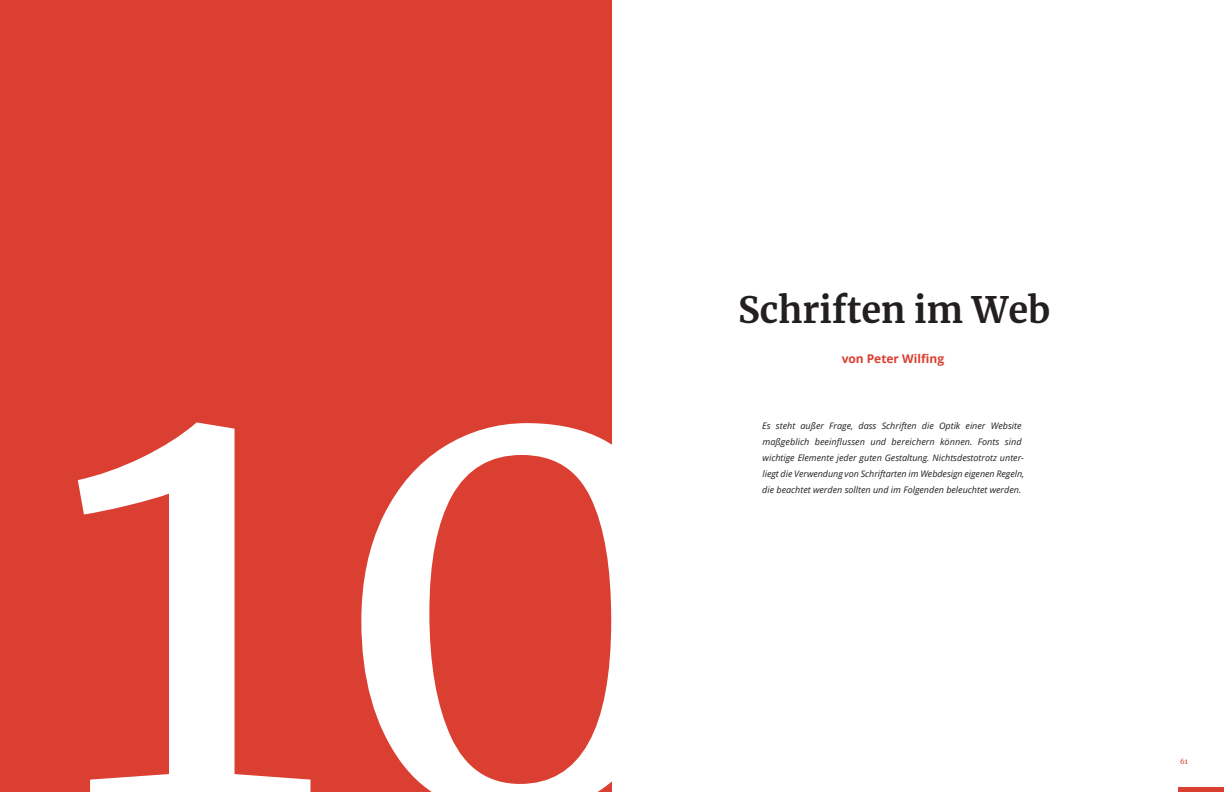
<style>
.page{position:relative;width:1224px;height:792px;background:#fff}
.page>*{position:absolute;margin:0;border:0;box-sizing:border-box;transform-origin:0 0}
.t1{font:612.5px "Merriweather";color:#fff}
.t2{font:700 36px "Merriweather";color:#231f20}
.t3{font:700 12px "Open Sans";color:#db3f32}
.t4{font:italic 9px/16px "Open Sans";color:#231f20}
.t5{font:7px "Merriweather";color:#db3f32}
</style>
<div class="page">
<div style="left:0;top:0;width:612px;height:792px;background:#db3f32"></div>
<hr style="left:1178px;top:788px;width:46px;height:4px;background:#db3f32">
<h1 class="t1" style="left:54px;top:163px;width:665px">10</h1>
<h2 class="t2" style="left:738px;top:285px;width:314px">Schriften im Web</h2>
<h3 class="t3" style="left:842px;top:350px;width:104px">von Peter Wilfing</h3>
<p class="t4" style="left:762px;top:417px;width:264px">Es steht außer Frage, dass Schriften die Optik einer Website maßgeblich beeinflussen und bereichern können. Fonts sind wichtige Elemente jeder guten Gestaltung. Nichtsdestotrotz unter&shy;liegt die Verwendung von Schriftarten im Webdesign eigenen Regeln, die beachtet werden sollten und im Folgenden beleuchtet werden.</p>
<p class="t5" style="left:1180px;top:757px;width:9px">61</p>
</div>
